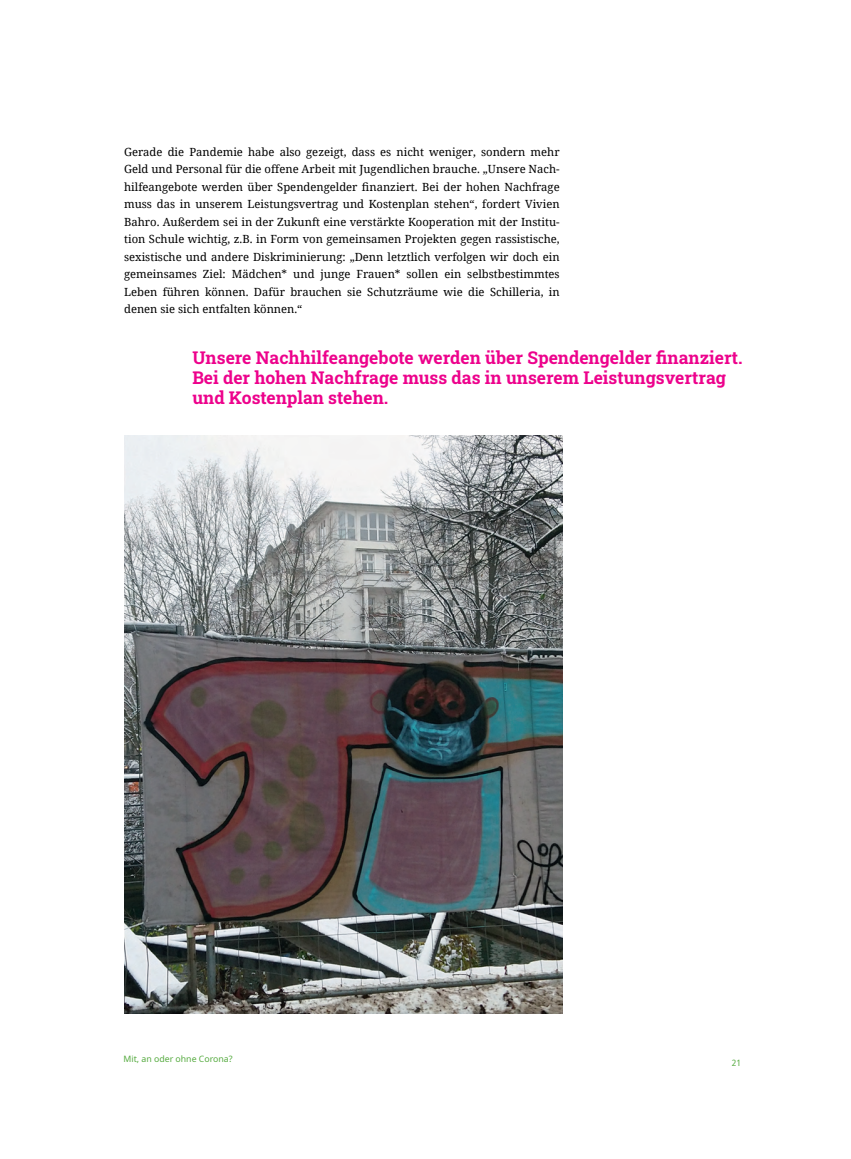
<style>
.page{position:relative;width:851px;height:1159px;background:#fff}
.page>*{position:absolute;margin:0;border:0;box-sizing:border-box;transform-origin:0 0}
.t1{font:700 17.5px/20px "Roboto Slab";color:#ed028c}
.t2{font:11.25px/17.5px "Noto Serif";color:#000;text-align:justify}
.t3{font:8.75px "Noto Sans";color:#56ab40}
.t4{font:semi-condensed 8.75px "Noto Sans";color:#56ab40}
</style>
<div class="page">
<img style="left:124px;top:436px;width:438px;height:577px">
<p class="t2" style="left:124px;top:142px;width:437px">Gerade die Pandemie habe also gezeigt, dass es nicht weniger, sondern mehr Geld und Personal für die offene Arbeit mit Jugendlichen brauche. „Unsere Nach&shy;hilfeangebote werden über Spendengelder finanziert. Bei der hohen Nachfrage muss das in unserem Leistungsvertrag und Kostenplan stehen“, fordert Vivien Bahro. Außerdem sei in der Zukunft eine verstärkte Kooperation mit der Institu&shy;tion Schule wichtig, z.B. in Form von gemeinsamen Projekten gegen rassistische, sexistische und andere Diskriminierung: „Denn letztlich verfolgen wir doch ein gemeinsames Ziel: Mädchen* und junge Frauen* sollen ein selbstbestimmtes Leben führen können. Dafür brauchen sie Schutzräume wie die Schilleria, in denen sie sich entfalten können.“</p>
<h1 class="t1" style="left:192px;top:348px;width:551px">Unsere Nachhilfeangebote werden über Spendengelder finanziert.<br>Bei der hohen Nachfrage muss das in unserem Leistungsvertrag und Kostenplan stehen.</h1>
<p class="t3" style="left:123px;top:1053px;width:111px">Mit, an oder ohne Corona?</p>
<p class="t4" style="left:731px;top:1056px;width:11px">21</p>
</div>
